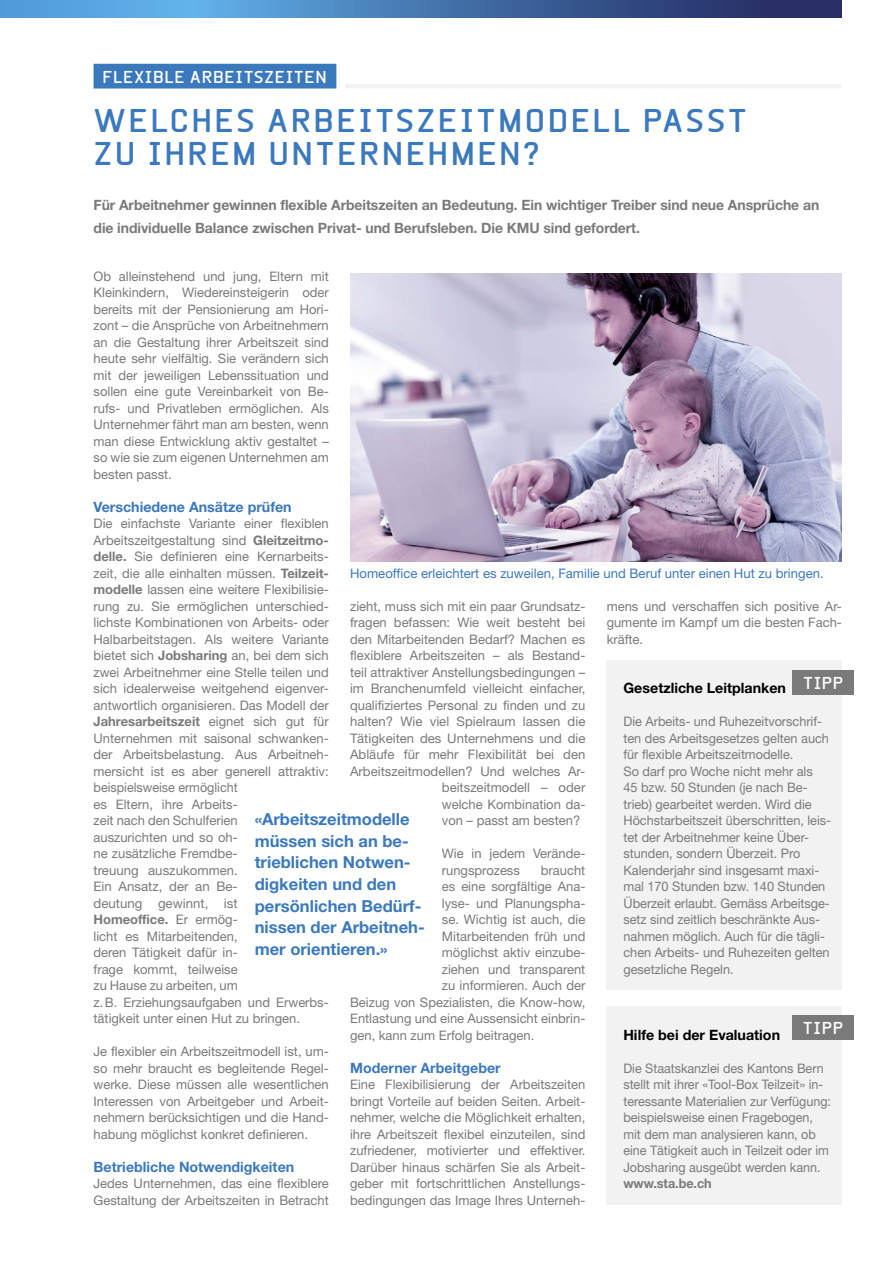
<style>
.page{position:relative;width:893px;height:1263px;background:#fff}
.page>*{position:absolute;margin:0;border:0;box-sizing:border-box;transform-origin:0 0}
.t1{font:700 31.5px/33px "Beta Sans";letter-spacing:.075em;color:#3b79be}
.t2{font:700 16.65px/21.6px "Helvetica Neue LT Std";color:#3b79be}
.t3{font:700 16.5px "Beta Sans";letter-spacing:.04em;color:#fff}
.t4{font:700 14.25px/22.5px "Helvetica Neue LT Std";letter-spacing:-.005em;color:#7b7a7a}
.t5{font:700 14.25px "Helvetica Neue LT Std";color:#3b79be}
.t6{font:700 14.25px "Helvetica Neue LT Std";color:#000}
.t7{font:13.2px/16.5px "Helvetica Neue LT Std";color:#7b7a7a;text-align:justify}
.t8{font:13.2px/16.5px "Helvetica Neue LT Std";color:#7b7a7a;scale:.96 1}
.t9{font:13.2px "Helvetica Neue LT Std";color:#3b79be}
.t10{font:700 13.2px "Helvetica Neue LT Std";color:#7b7a7a;scale:.96 1}
.s1{font-weight:700}
</style>
<div class="page">
<svg style="left:0;top:0;width:842px;height:17px;background:#4474ac"></svg>
<div style="left:94px;top:64px;width:242px;height:25px;background:#3b79be"></div>
<hr style="left:345px;top:84px;width:496px;height:4px;background:#f2f2f2">
<img style="left:350px;top:273px;width:492px;height:288px">
<div style="left:607px;top:660px;width:235px;height:330px;background:#f2f2f2"></div>
<div style="left:792px;top:670px;width:62px;height:24px;background:#7b7a7a"></div>
<div style="left:607px;top:1006px;width:235px;height:199px;background:#f2f2f2"></div>
<div style="left:792px;top:1016px;width:62px;height:24px;background:#7b7a7a"></div>
<p class="t3" style="left:102px;top:67px;width:226px">FLEXIBLE ARBEITSZEITEN</p>
<h1 class="t1" style="left:94px;top:104px;width:655px">WELCHES ARBEITSZEITMODELL PASST<br>ZU IHREM UNTERNEHMEN?</h1>
<p class="t4" style="left:94px;top:193px;width:727px">Für Arbeitnehmer gewinnen flexible Arbeitszeiten an Bedeutung. Ein wichtiger Treiber sind neue Ansprüche an die individuelle Balance zwischen Privat- und Berufsleben. Die KMU sind gefordert.</p>
<p class="t7" style="left:94px;top:267px;width:237px">Ob alleinstehend und jung, Eltern mit Kleinkindern, Wiedereinsteigerin oder bereits mit der Pensionierung am Hori&shy;zont – die Ansprüche von Arbeitnehmern an die Gestaltung ihrer Arbeitszeit sind heute sehr vielfältig. Sie verändern sich mit der jeweiligen Lebenssituation und sollen eine gute Vereinbarkeit von Be&shy;rufs- und Privatleben ermöglichen. Als Unternehmer fährt man am besten, wenn man diese Entwicklung aktiv gestaltet – so wie sie zum eigenen Unternehmen am besten passt.</p>
<p class="t5" style="left:94px;top:498px;width:200px">Verschiedene Ansätze prüfen</p>
<p class="t7" style="left:94px;top:515px;width:237px;text-align:left">Die einfachste Variante einer flexiblen Arbeitszeitgestaltung sind <span class="s1">Gleitzeitmo&shy;delle.</span> Sie definieren eine Kernarbeits&shy;zeit, die alle einhalten müssen. <span class="s1">Teilzeit&shy;modelle</span> lassen eine weitere Flexibilisie&shy;rung zu. Sie ermöglichen unterschied&shy;lichste Kombinationen von Arbeits- oder Halbarbeitstagen. Als weitere Variante bietet sich <span class="s1">Jobsharing</span> an, bei dem sich zwei Arbeitnehmer eine Stelle teilen und sich idealerweise weitgehend eigenver&shy;antwortlich organisieren. Das Modell der <span class="s1">Jahresarbeitszeit</span> eignet sich gut für Unternehmen mit saisonal schwanken&shy;der Arbeitsbelastung. Aus Arbeitneh&shy;mersicht ist es aber generell attraktiv: beispielsweise ermöglicht<br>es Eltern, ihre Arbeits-<br>zeit nach den Schulferien<br>auszurichten und so oh-<br>ne zusätzliche Fremdbe-<br>treuung auszukommen.<br>Ein Ansatz, der an Be-<br>deutung gewinnt, ist<br><span class="s1">Homeoffice.</span> Er ermög-<br>licht es Mitarbeitenden,<br>deren Tätigkeit dafür in-<br>frage kommt, teilweise<br>zu Hause zu arbeiten, um<br>z.B. Erziehungsaufgaben und Erwerbs&shy;tätigkeit unter einen Hut zu bringen.</p>
<p class="t7" style="left:94px;top:1043px;width:237px">Je flexibler ein Arbeitszeitmodell ist, um&shy;so mehr braucht es begleitende Regel&shy;werke. Diese müssen alle wesentlichen Interessen von Arbeitgeber und Arbeit&shy;nehmern berücksichtigen und die Hand&shy;habung möglichst konkret definieren.</p>
<p class="t5" style="left:94px;top:1158px;width:202px">Betriebliche Notwendigkeiten</p>
<p class="t7" style="left:94px;top:1175px;width:237px">Jedes Unternehmen, das eine flexiblere<br>Gestaltung der Arbeitszeiten in Betracht</p>
<p class="t9" style="left:350px;top:565px;width:475px">Homeoffice erleichtert es zuweilen, Familie und Beruf unter einen Hut zu bringen.</p>
<p class="t7" style="left:350px;top:597px;width:237px">zieht, muss sich mit ein paar Grundsatz-</p>
<p class="t7" style="left:350px;top:614px;width:237px">fragen befassen: Wie weit besteht bei</p>
<p class="t7" style="left:350px;top:630px;width:237px">den Mitarbeitenden Bedarf? Machen es</p>
<p class="t7" style="left:350px;top:647px;width:237px">flexiblere Arbeitszeiten – als Bestand-</p>
<p class="t7" style="left:350px;top:663px;width:237px">teil attraktiver Anstellungsbedingungen –</p>
<p class="t7" style="left:350px;top:680px;width:237px">im Branchenumfeld vielleicht einfacher,</p>
<p class="t7" style="left:350px;top:696px;width:237px">qualifiziertes Personal zu finden und zu</p>
<p class="t7" style="left:350px;top:713px;width:237px">halten? Wie viel Spielraum lassen die</p>
<p class="t7" style="left:350px;top:729px;width:237px">Tätigkeiten des Unternehmens und die</p>
<p class="t7" style="left:350px;top:746px;width:237px">Abläufe für mehr Flexibilität bei den</p>
<p class="t7" style="left:350px;top:762px;width:237px">Arbeitszeitmodellen? Und welches Ar-</p>
<p class="t7" style="left:442px;top:779px;width:145px">beitszeitmodell – oder</p>
<p class="t7" style="left:442px;top:795px;width:145px">welche Kombination da-</p>
<p class="t7" style="left:442px;top:812px;width:140px">von – passt am besten?</p>
<p class="t7" style="left:442px;top:845px;width:145px">Wie in jedem Verände&shy;rungsprozess</p>
<p class="t7" style="left:607px;top:597px;width:237px">mens und verschaffen sich positive Ar&shy;gumente im Kampf um die besten Fach&shy;kräfte.</p>
<p class="t3" style="left:803px;top:673px;width:42px">TIPP</p>
<p class="t6" style="left:623px;top:679px;width:164px">Gesetzliche Leitplanken</p>
<p class="t7" style="left:623px;top:713px;width:209px;text-align:left">Die Arbeits- und Ruhezeitvorschrif&shy;ten des Arbeitsgesetzes gelten auch für flexible Arbeitszeitmodelle.<br>So darf pro Woche nicht mehr als<br>45 bzw. 50 Stunden (je nach Be&shy;trieb) gearbeitet werden. Wird die Höchstarbeitszeit überschritten, leis&shy;tet der Arbeitnehmer keine Über&shy;stunden, sondern Überzeit. Pro Kalenderjahr sind insgesamt maxi&shy;mal 170 Stunden bzw. 140 Stunden Überzeit erlaubt. Gemäss Arbeitsge&shy;setz sind zeitlich beschränkte Aus&shy;nahmen möglich. Auch für die tägli&shy;chen Arbeits- und Ruhezeiten gelten gesetzliche Regeln.</p>
<p class="t2" style="left:255px;top:808px;width:172px">«Arbeitszeitmodelle müssen sich an be&shy;trieblichen Notwen&shy;digkeiten und den persönlichen Bedürf&shy;nissen der Arbeitneh&shy;mer orientieren.»</p>
<p class="t7" style="left:541px;top:861px;width:46px">braucht</p>
<p class="t7" style="left:442px;top:878px;width:145px">es eine sorgfältige Ana-</p>
<p class="t7" style="left:442px;top:894px;width:145px">lyse- und Planungspha-</p>
<p class="t7" style="left:442px;top:911px;width:145px">se. Wichtig ist auch, die</p>
<p class="t7" style="left:442px;top:927px;width:145px">Mitarbeitenden früh und</p>
<p class="t7" style="left:442px;top:944px;width:145px">möglichst aktiv einzube-</p>
<p class="t7" style="left:442px;top:960px;width:145px">ziehen und transparent</p>
<p class="t7" style="left:442px;top:977px;width:145px">zu informieren. Auch der</p>
<p class="t7" style="left:350px;top:993px;width:237px">Beizug von Spezialisten, die Know-how,</p>
<p class="t7" style="left:350px;top:1010px;width:237px">Entlastung und eine Aussensicht einbrin-</p>
<p class="t7" style="left:350px;top:1026px;width:186px">gen, kann zum Erfolg beitragen.</p>
<p class="t5" style="left:350px;top:1059px;width:152px">Moderner Arbeitgeber</p>
<p class="t7" style="left:350px;top:1076px;width:237px">Eine Flexibilisierung der Arbeitszeiten bringt Vorteile auf beiden Seiten. Arbeit&shy;nehmer, welche die Möglichkeit erhalten, ihre Arbeitszeit flexibel einzuteilen, sind zufriedener, motivierter und effektiver.<br>Darüber hinaus schärfen Sie als Arbeit&shy;geber mit fortschrittlichen Anstellungs&shy;bedingungen das Image Ihres Unterneh-</p>
<p class="t3" style="left:803px;top:1018px;width:42px">TIPP</p>
<p class="t6" style="left:623px;top:1026px;width:158px">Hilfe bei der Evaluation</p>
<p class="t8" style="left:623px;top:1059px;width:218px">Die Staatskanzlei des Kantons Bern stellt mit ihrer «Tool-Box Teilzeit» in&shy;teressante Materialien zur Verfügung: beispielsweise einen Fragebogen, mit dem man analysieren kann, ob eine Tätigkeit auch in Teilzeit oder im Jobsharing ausgeübt werden kann.</p>
<p class="t10" style="left:623px;top:1175px;width:94px">www.sta.be.ch</p>
</div>
